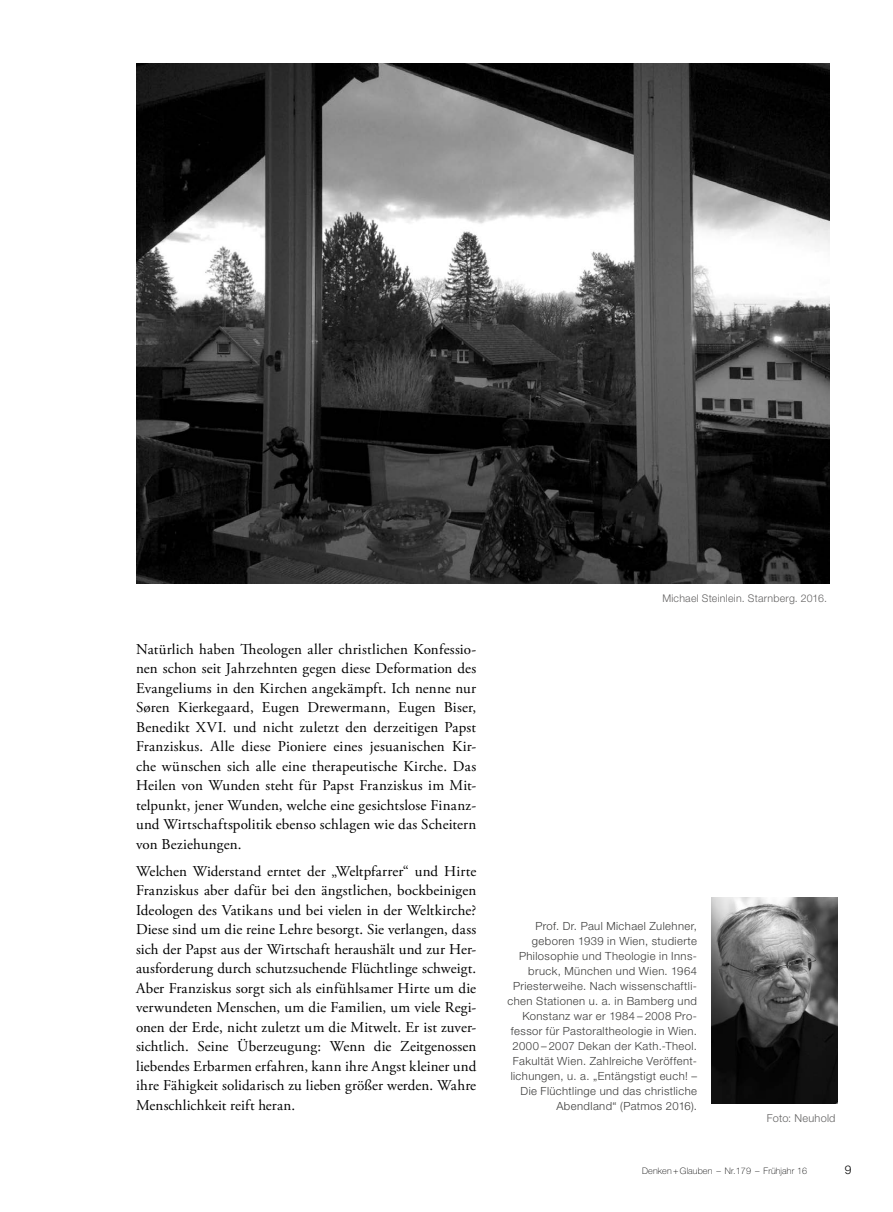
<style>
.page{position:relative;width:893px;height:1212px;background:#fff}
.page>*{position:absolute;margin:0;border:0;box-sizing:border-box;transform-origin:0 0}
.t1{font:15px/19.5px "Adobe Garamond Pro";letter-spacing:.01em;color:#000;text-align:justify}
.t2{font:300 12px "Helvetica Neue LT Std";color:#000}
.t3{font:300 11.25px/15px "Helvetica Neue LT Std";letter-spacing:.035em;color:#3c3c3b;text-align:right}
.t4{font:300 10.95px "Helvetica Neue LT Std";letter-spacing:.02em;color:#646363}
.t5{font:300 10.65px "Helvetica Neue LT Std";letter-spacing:.025em;color:#646363}
.t6{font:100 9px "Helvetica Neue LT Std";letter-spacing:.015em;color:#000}
</style>
<div class="page">
<img style="left:711px;top:897px;width:127px;height:207px">
<img style="left:136px;top:64px;width:693px;height:520px">
<p class="t1" style="left:136px;top:640px;width:342px">Natürlich haben Theologen aller christlichen Konfessio&shy;nen schon seit Jahrzehnten gegen diese Deformation des Evangeliums in den Kirchen angekämpft. Ich nenne nur Søren Kierkegaard, Eugen Drewermann, Eugen Biser, Benedikt XVI. und nicht zuletzt den derzeitigen Papst Franziskus. Alle diese Pioniere eines jesuanischen Kir&shy;che wünschen sich alle eine therapeutische Kirche. Das Heilen von Wunden steht für Papst Franziskus im Mit&shy;telpunkt, jener Wunden, welche eine gesichtslose Finanz&shy;und Wirtschaftspolitik ebenso schlagen wie das Scheitern von Beziehungen.</p>
<p class="t1" style="left:136px;top:862px;width:342px">Welchen Widerstand erntet der „Weltpfarrer“ und Hirte Franziskus aber dafür bei den ängstlichen, bockbeinigen Ideologen des Vatikans und bei vielen in der Weltkirche?<br>Diese sind um die reine Lehre besorgt. Sie verlangen, dass sich der Papst aus der Wirtschaft heraushält und zur Her&shy;ausforderung durch schutzsuchende Flüchtlinge schweigt.<br>Aber Franziskus sorgt sich als einfühlsamer Hirte um die verwundeten Menschen, um die Familien, um viele Regi&shy;onen der Erde, nicht zuletzt um die Mitwelt. Er ist zuver&shy;sichtlich. Seine Überzeugung: Wenn die Zeitgenossen liebendes Erbarmen erfahren, kann ihre Angst kleiner und ihre Fähigkeit solidarisch zu lieben größer werden. Wahre Menschlichkeit reift heran.</p>
<p class="t5" style="left:662px;top:591px;width:166px">Michael Steinlein. Starnberg. 2016.</p>
<p class="t3" style="left:507px;top:918px;width:191px">Prof. Dr. Paul Michael Zulehner, geboren 1939 in Wien, studierte Philosophie und Theologie in Inns&shy;bruck, München und Wien. 1964<br>Priesterweihe. Nach wissenschaftli&shy;chen Stationen u. a. in Bamberg und Konstanz war er 1984 – 2008 Pro&shy;fessor für Pastoraltheologie in Wien.<br>2000 – 2007 Dekan der Kath.-Theol.<br>Fakultät Wien. Zahlreiche Veröffent&shy;lichungen, u. a. „Entängstigt euch! – Die Flüchtlinge und das christliche Abendland“ (Patmos 2016).</p>
<p class="t4" style="left:767px;top:1112px;width:70px">Foto: Neuhold</p>
<p class="t6" style="left:642px;top:1165px;width:166px">Denken + Glauben – Nr.179 – Frühjahr 16</p>
<p class="t2" style="left:845px;top:1162px;width:8px">9</p>
</div>
